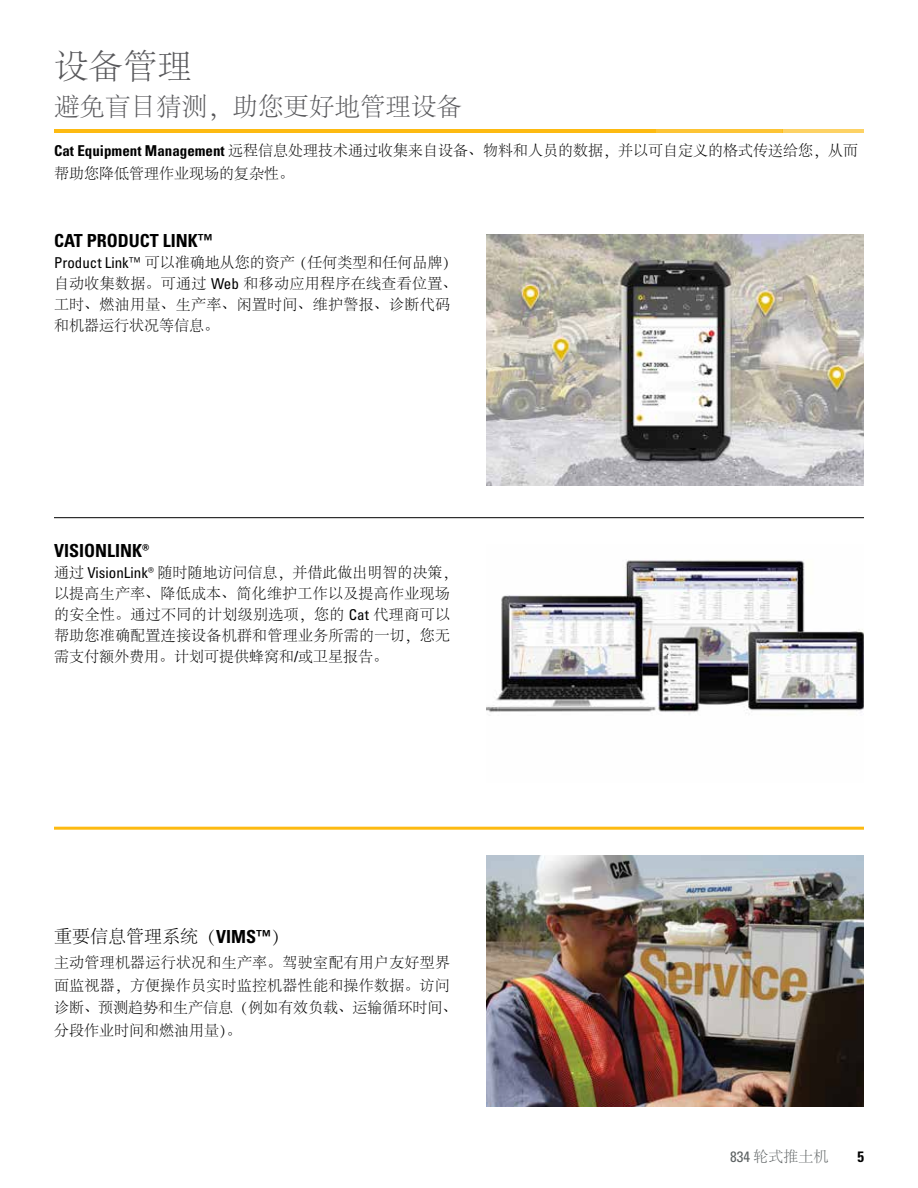
<style>
.page{position:relative;width:918px;height:1188px;background:#fff}
.page>*{position:absolute;margin:0;border:0;box-sizing:border-box;transform-origin:0 0}
.t1{font:300 34.5px "Adobe Song Std";color:#58585b}
.t2{font:300 25.5px "Adobe Song Std";color:#58585b}
.t3{font:18px "Univers LTCYR 67 Bold Cond";color:#000}
.t4{font:300 18px "Adobe Song Std";color:#000}
.t5{font:300 15px/21px "Adobe Song Std";letter-spacing:.015em;color:#000}
.t6{font:300 15px "Adobe Song Std";color:#5d6263}
.t7{font:15px "Univers LTCYR 67 Bold Cond";color:#000}
.s1{font-family:"Univers LTCYR 67 Bold Cond";font-weight:400}
.s2{font-family:"Univers LTCYR 57";font-weight:400;font-stretch:condensed}
</style>
<div class="page">
<hr style="left:54px;top:129px;width:601px;height:4px;background:#fdba11">
<hr style="left:654px;top:129px;width:128px;height:4px;background:#fdc435">
<hr style="left:782px;top:129px;width:82px;height:4px;background:#fdd265">
<img style="left:486px;top:560px;width:378px;height:155px">
<hr style="left:54px;top:517px;width:810px;height:1px;background:#000">
<hr style="left:54px;top:827px;width:810px;height:3px;background:#fdba11">
<img style="left:486px;top:234px;width:378px;height:252px">
<img style="left:486px;top:855px;width:377px;height:252px">
<h1 class="t1" style="left:54px;top:48px;width:139px">设备管理</h1>
<h2 class="t2" style="left:54px;top:93px;width:409px">避免盲目猜测，助您更好地管理设备</h2>
<p class="t5" style="left:54px;top:140px;width:806px;line-height:22.5px"><span class="s1">Cat Equipment Management</span> 远程信息处理技术通过收集来自设备、物料和人员的数据，并以可自定义的格式传送给您，从而帮助您降低管理作业现场的复杂性。</p>
<p class="t3" style="left:54px;top:230px;width:161px">CAT PRODUCT LINK™</p>
<p class="t5" style="left:54px;top:253px;width:405px"><span class="s2">Product Link™</span> 可以准确地从您的资产（任何类型和任何品牌）自动收集数据。可通过 <span class="s2">Web</span> 和移动应用程序在线查看位置、工时、燃油用量、生产率、闲置时间、维护警报、诊断代码和机器运行状况等信息。</p>
<p class="t3" style="left:54px;top:540px;width:97px">VISIONLINK®</p>
<p class="t5" style="left:54px;top:563px;width:405px">通过 <span class="s2">VisionLink®</span> 随时随地访问信息，并借此做出明智的决策，以提高生产率、降低成本、简化维护工作以及提高作业现场的安全性。通过不同的计划级别选项，您的 <span class="s2">Cat</span> 代理商可以帮助您准确配置连接设备机群和管理业务所需的一切，您无需支付额外费用。计划可提供蜂窝和<span class="s2">/</span>或卫星报告。</p>
<p class="t4" style="left:54px;top:927px;width:237px">重要信息管理系统（<span class="s1">VIMS™</span>）</p>
<p class="t5" style="left:54px;top:952px;width:405px;line-height:22.5px">主动管理机器运行状况和生产率。驾驶室配有用户友好型界面监视器，方便操作员实时监控机器性能和操作数据。访问诊断、预测趋势和生产信息（例如有效负载、运输循环时间、分段作业时间和燃油用量）。</p>
<p class="t6" style="left:730px;top:1148px;width:100px"><span class="s2">834</span> 轮式推土机</p>
<p class="t7" style="left:857px;top:1147px;width:8px">5</p>
</div>
